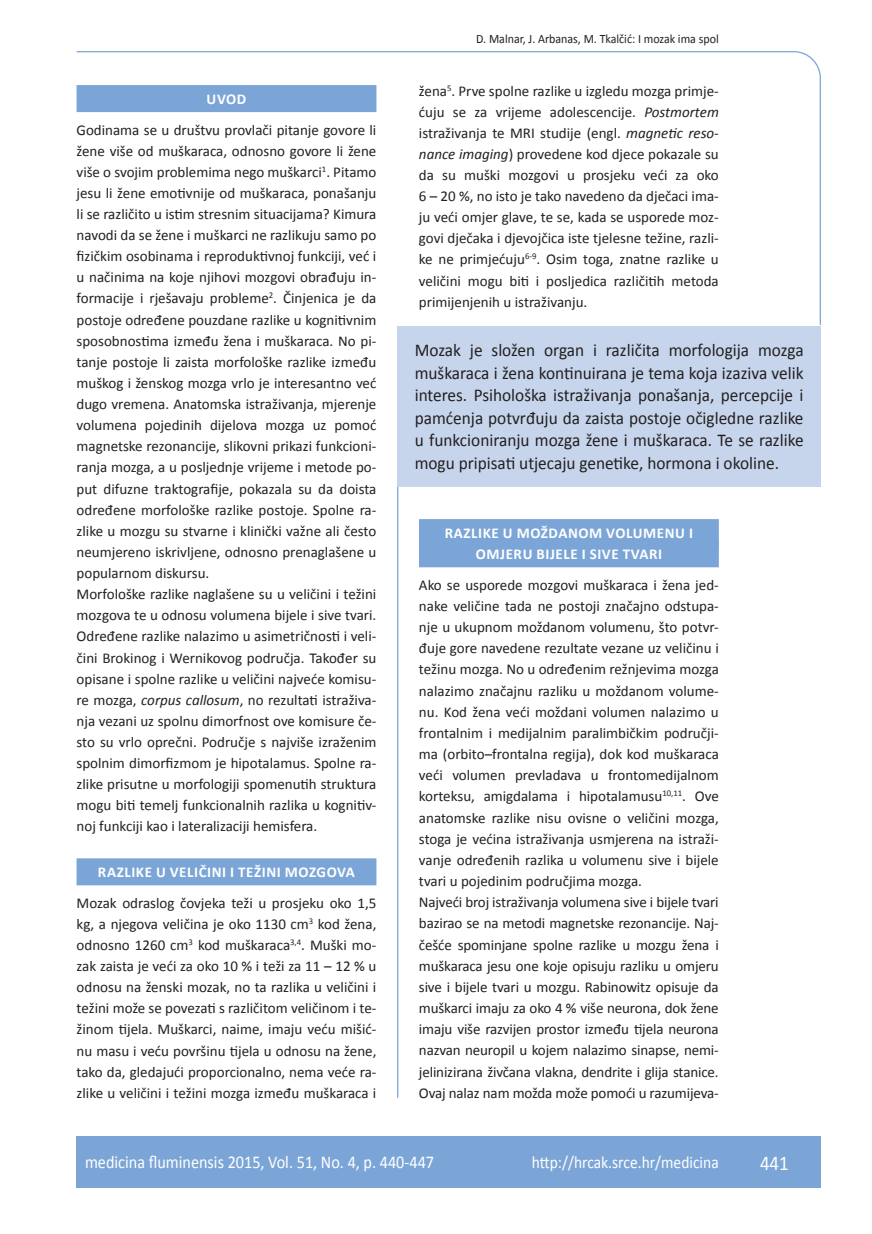
<style>
.page{position:relative;width:872px;height:1234px;background:#fff}
.page>*{position:absolute;margin:0;border:0;box-sizing:border-box;transform-origin:0 0}
.t1{font:21px "Calibri";color:#fff;scale:.9 1}
.t2{font:18px/22.5px "Calibri";color:#231f20;text-align:justify;scale:.96 1}
.t3{font:18px "Calibri";color:#fff;scale:.9 1}
.t4{font:17.25px "Calibri";color:#fff;scale:.9 1}
.t5{font:15px/21.1px "Calibri";color:#231f20}
.t6{font:700 15px/21.1px "Calibri";letter-spacing:.04em;color:#fff;text-align:center}
.t7{font:12.75px "Calibri";color:#231f20;scale:.94 1}
.s1{font-style:italic}
</style>
<div class="page">
<svg style="left:76px;top:51px;width:745px;height:274px"></svg>
<hr style="left:397px;top:486px;width:1px;height:611px;background:#7ca5d7">
<div style="left:77px;top:1135px;width:744px;height:51px;background:#7ca5d7"></div>
<div style="left:77px;top:85px;width:299px;height:27px;background:#7ca5d7"></div>
<div style="left:77px;top:858px;width:299px;height:27px;background:#7ca5d7"></div>
<div style="left:398px;top:325px;width:422px;height:161px;background:#c6d5ec"></div>
<div style="left:419px;top:519px;width:300px;height:27px;background:#7ca5d7"></div>
<div style="left:419px;top:540px;width:300px;height:27px;background:#7ca5d7"></div>
<p class="t6" style="left:207px;top:88px;width:40px">UVOD</p>
<p class="t5" style="left:77px;top:118px;width:301px">Godinama se u društvu provlači pitanje govore li žene više od muškaraca, odnosno govore li žene više o svojim problemima nego muškarci<sup>1</sup>. Pitamo jesu li žene emotivnije od muškaraca, ponašanju li se različito u istim stresnim situacijama? Kimura navodi da se žene i muškarci ne razlikuju samo po fizičkim osobinama i reproduktivnoj funkciji, već i u načinima na koje njihovi mozgovi obrađuju in&shy;formacije i rješavaju probleme<sup>2</sup>. Činjenica je da postoje određene pouzdane razlike u kognitivnim sposobnostima između žena i muškaraca. No pi&shy;tanje postoje li zaista morfološke razlike između muškog i ženskog mozga vrlo je interesantno već dugo vremena. Anatomska istraživanja, mjerenje volumena pojedinih dijelova mozga uz pomoć magnetske rezonancije, slikovni prikazi funkcioni&shy;ranja mozga, a u posljednje vrijeme i metode po&shy;put difuzne traktografije, pokazala su da doista određene morfološke razlike postoje. Spolne ra&shy;zlike u mozgu su stvarne i klinički važne ali često neumjereno iskrivljene, odnosno prenaglašene u popularnom diskursu.<br>Morfološke razlike naglašene su u veličini i težini mozgova te u odnosu volumena bijele i sive tvari.<br>Određene razlike nalazimo u asimetričnosti i veli&shy;čini Brokinog i Wernikovog područja. Također su opisane i spolne razlike u veličini najveće komisu&shy;re mozga, <span class="s1">corpus callosum</span>, no rezultati istraživa&shy;nja vezani uz spolnu dimorfnost ove komisure če&shy;sto su vrlo oprečni. Područje s najviše izraženim spolnim dimorfizmom je hipotalamus. Spolne ra&shy;zlike prisutne u morfologiji spomenutih struktura mogu biti temelj funkcionalnih razlika u kognitiv&shy;noj funkciji kao i lateralizaciji hemisfera.</p>
<p class="t6" style="left:98px;top:860px;width:258px">RAZLIKE U VELIČINI I TEŽINI MOZGOVA</p>
<p class="t5" style="left:77px;top:891px;width:301px;text-align:justify">Mozak odraslog čovjeka teži u prosjeku oko 1,5 kg, a njegova veličina je oko 1130 cm<sup>3</sup> kod žena, odnosno 1260 cm<sup>3</sup> kod muškaraca<sup>3,4</sup>. Muški mo&shy;zak zaista je veći za oko 10 % i teži za 11 – 12 % u odnosu na ženski mozak, no ta razlika u veličini i težini može se povezati s različitom veličinom i te&shy;žinom tijela. Muškarci, naime, imaju veću mišić&shy;nu masu i veću površinu tijela u odnosu na žene, tako da, gledajući proporcionalno, nema veće ra&shy;zlike u veličini i težini mozga između muškaraca i</p>
<p class="t7" style="left:476px;top:30px;width:259px">D. Malnar, J. Arbanas, M. Tkalčić: I mozak ima spol</p>
<p class="t5" style="left:419px;top:80px;width:301px;text-align:justify">žena<sup>5</sup>. Prve spolne razlike u izgledu mozga primje&shy;ćuju se za vrijeme adolescencije. <span class="s1">Postmortem </span>istraživanja te MRI studije (engl. <span class="s1">magnetic reso&shy;nance imaging</span>) provedene kod djece pokazale su da su muški mozgovi u prosjeku veći za oko 6 – 20 %, no isto je tako navedeno da dječaci ima&shy;ju veći omjer glave, te se, kada se usporede moz&shy;govi dječaka i djevojčica iste tjelesne težine, razli&shy;ke ne primjećuju<sup>6-9</sup>. Osim toga, znatne razlike u veličini mogu biti i posljedica različitih metoda primijenjenih u istraživanju.</p>
<p class="t2" style="left:415px;top:338px;width:406px">Mozak je složen organ i različita morfologija mozga muškaraca i žena kontinuirana je tema koja izaziva velik interes. Psihološka istraživanja ponašanja, percepcije i pamćenja potvrđuju da zaista postoje očigledne razlike u funkcioniranju mozga žene i muškaraca. Te se razlike mogu pripisati utjecaju genetike, hormona i okoline.</p>
<p class="t6" style="left:445px;top:521px;width:250px">RAZLIKE U MOŽDANOM VOLUMENU I<br>OMJERU BIJELE I SIVE TVARI</p>
<p class="t5" style="left:419px;top:573px;width:301px">Ako se usporede mozgovi muškaraca i žena jed&shy;nake veličine tada ne postoji značajno odstupa&shy;nje u ukupnom moždanom volumenu, što potvr&shy;đuje gore navedene rezultate vezane uz veličinu i težinu mozga. No u određenim režnjevima mozga nalazimo značajnu razliku u moždanom volume&shy;nu. Kod žena veći moždani volumen nalazimo u frontalnim i medijalnim paralimbičkim područji&shy;ma (orbito–frontalna regija), dok kod muškaraca veći volumen prevladava u frontomedijalnom korteksu, amigdalama i hipotalamusu<sup>10,11</sup>. Ove anatomske razlike nisu ovisne o veličini mozga, stoga je većina istraživanja usmjerena na istraži&shy;vanje određenih razlika u volumenu sive i bijele tvari u pojedinim područjima mozga.<br>Najveći broj istraživanja volumena sive i bijele tvari bazirao se na metodi magnetske rezonancije. Naj&shy;češće spominjane spolne razlike u mozgu žena i muškaraca jesu one koje opisuju razliku u omjeru sive i bijele tvari u mozgu. Rabinowitz opisuje da muškarci imaju za oko 4 % više neurona, dok žene imaju više razvijen prostor između tijela neurona nazvan neuropil u kojem nalazimo sinapse, nemi&shy;jelinizirana živčana vlakna, dendrite i glija stanice.<br>Ovaj nalaz nam možda može pomoći u razumijeva-</p>
<p class="t3" style="left:85px;top:1150px;width:389px">medicina fluminensis 2015, Vol. 51, No. 4, p. 440-447</p>
<p class="t4" style="left:532px;top:1151px;width:209px">http://hrcak.srce.hr/medicina</p>
<h1 class="t1" style="left:760px;top:1149px;width:33px">441</h1>
</div>
